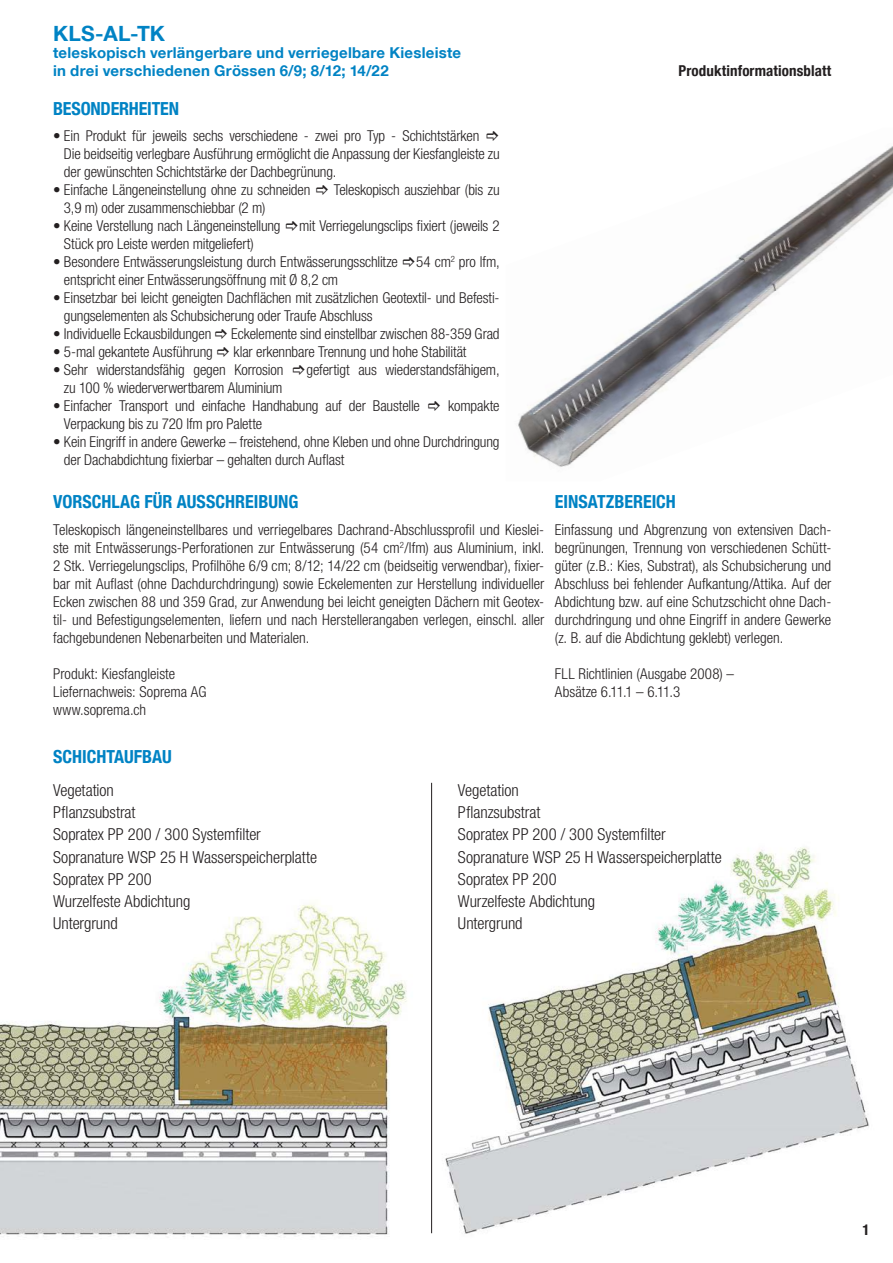
<style>
.page{position:relative;width:893px;height:1263px;background:#fff}
.page>*{position:absolute;margin:0;border:0;box-sizing:border-box;transform-origin:0 0}
.t1{font:700 21px "Helvetica Neue LT Com";letter-spacing:.005em;color:#0083c4}
.t2{font:700 condensed 18px "Helvetica Neue LT Com";letter-spacing:-.005em;color:#0083c4}
.t3{font:300 condensed 16.5px/22.2px "Helvetica Neue LT Pro";letter-spacing:-.005em;color:#231f20}
.t4{font:300 condensed 15px/18px "Helvetica Neue LT Pro";letter-spacing:-.01em;color:#231f20}
.t5{font:700 15px/18px "Helvetica Neue LT Com";letter-spacing:.015em;color:#0083c4}
.t6{font:700 condensed 15px "Helvetica Neue LT Com";letter-spacing:.005em;color:#231f20}
</style>
<div class="page">
<img style="left:0;top:838px;width:869px;height:399px">
<img style="left:518px;top:146px;width:375px;height:321px">
<hr style="left:431px;top:783px;width:1px;height:450px;background:#231f20">
<h1 class="t1" style="left:53px;top:20px;width:113px">KLS-AL-TK</h1>
<p class="t5" style="left:53px;top:43px;width:409px">teleskopisch verlängerbare und verriegelbare Kiesleiste in drei verschiedenen Grössen 6/9; 8/12; 14/22</p>
<p class="t2" style="left:53px;top:98px;width:127px">BESONDERHEITEN</p>
<p class="t4" style="left:64px;top:127px;width:437px;text-indent:-11px">• Ein Produkt für jeweils sechs verschiedene - zwei pro Typ - Schichtstärken<br>Die beidseitig verlegbare Ausführung ermöglicht die Anpassung der Kiesfangleiste zu der gewünschten Schichtstärke der Dachbegrünung.</p>
<p class="t4" style="left:53px;top:181px;width:259px">• Einfache Längeneinstellung ohne zu schneiden</p>
<p class="t4" style="left:334px;top:181px;width:167px">Teleskopisch ausziehbar (bis zu</p>
<p class="t4" style="left:64px;top:199px;width:203px">3,9 m) oder zusammenschiebbar (2 m)</p>
<p class="t4" style="left:64px;top:217px;width:437px;text-indent:-11px">• Keine Verstellung nach Längeneinstellung mit Verriegelungsclips fixiert (jeweils 2<br>Stück pro Leiste werden mitgeliefert)</p>
<p class="t4" style="left:64px;top:253px;width:437px;text-indent:-11px">• Besondere Entwässerungsleistung durch Entwässerungsschlitze 54 cm<sup>2</sup> pro lfm, entspricht einer Entwässerungsöffnung mit Ø 8,2 cm</p>
<p class="t4" style="left:64px;top:289px;width:437px;text-indent:-11px">• Einsetzbar bei leicht geneigten Dachflächen mit zusätzlichen Geotextil- und Befesti&shy;gungselementen als Schubsicherung oder Traufe Abschluss</p>
<p class="t4" style="left:53px;top:325px;width:160px">• Individuelle Eckausbildungen</p>
<p class="t4" style="left:231px;top:325px;width:270px">Eckelemente sind einstellbar zwischen 88-359 Grad</p>
<p class="t4" style="left:53px;top:343px;width:161px">• 5-mal gekantete Ausführung</p>
<p class="t4" style="left:234px;top:343px;width:234px">klar erkennbare Trennung und hohe Stabilität</p>
<p class="t4" style="left:53px;top:361px;width:232px">• Sehr widerstandsfähig gegen Korrosion</p>
<p class="t4" style="left:307px;top:361px;width:195px">gefertigt aus wiederstandsfähigem,</p>
<p class="t4" style="left:64px;top:379px;width:220px">zu 100 % wiederverwertbarem Aluminium</p>
<p class="t4" style="left:53px;top:397px;width:368px">• Einfacher Transport und einfache Handhabung auf der Baustelle</p>
<p class="t4" style="left:448px;top:397px;width:53px">kompakte</p>
<p class="t4" style="left:64px;top:415px;width:200px">Verpackung bis zu 720 lfm pro Palette</p>
<p class="t4" style="left:64px;top:433px;width:437px;text-indent:-11px">• Kein Eingriff in andere Gewerke – freistehend, ohne Kleben und ohne Durchdringung der Dachabdichtung fixierbar – gehalten durch Auflast</p>
<p class="t2" style="left:53px;top:491px;width:247px">VORSCHLAG FÜR AUSSCHREIBUNG</p>
<p class="t4" style="left:53px;top:520px;width:493px;text-align:justify">Teleskopisch längeneinstellbares und verriegelbares Dachrand-Abschlussprofil und Kieslei&shy;ste mit Entwässerungs-Perforationen zur Entwässerung (54 cm<sup>2</sup>/lfm) aus Aluminium, inkl.<br>2 Stk. Verriegelungsclips, Profilhöhe 6/9 cm; 8/12; 14/22 cm (beidseitig verwendbar), fixier&shy;bar mit Auflast (ohne Dachdurchdringung) sowie Eckelementen zur Herstellung individueller Ecken zwischen 88 und 359 Grad, zur Anwendung bei leicht geneigten Dächern mit Geotex&shy;til- und Befestigungselementen, liefern und nach Herstellerangaben verlegen, einschl. aller fachgebundenen Nebenarbeiten und Materialen.</p>
<p class="t4" style="left:53px;top:664px;width:155px">Produkt: Kiesfangleiste<br>Liefernachweis: Soprema AG www.soprema.ch</p>
<p class="t6" style="left:678px;top:61px;width:154px">Produktinformationsblatt</p>
<p class="t2" style="left:555px;top:491px;width:122px">EINSATZBEREICH</p>
<p class="t4" style="left:555px;top:520px;width:278px;text-align:justify">Einfassung und Abgrenzung von extensiven Dach&shy;begrünungen, Trennung von verschiedenen Schütt&shy;güter (z.B.: Kies, Substrat), als Schubsicherung und Abschluss bei fehlender Aufkantung/Attika. Auf der Abdichtung bzw. auf eine Schutzschicht ohne Dach&shy;durchdringung und ohne Eingriff in andere Gewerke (z. B. auf die Abdichtung geklebt) verlegen.</p>
<p class="t4" style="left:555px;top:664px;width:181px">FLL Richtlinien (Ausgabe 2008) –<br>Absätze 6.11.1 – 6.11.3</p>
<p class="t2" style="left:53px;top:746px;width:120px">SCHICHTAUFBAU</p>
<p class="t3" style="left:53px;top:779px;width:265px">Vegetation<br>Pflanzsubstrat<br>Sopratex PP 200 / 300 Systemfilter<br>Sopranature WSP 25 H Wasserspeicherplatte<br>Sopratex PP 200<br>Wurzelfeste Abdichtung<br>Untergrund</p>
<p class="t3" style="left:458px;top:779px;width:265px">Vegetation<br>Pflanzsubstrat<br>Sopratex PP 200 / 300 Systemfilter<br>Sopranature WSP 25 H Wasserspeicherplatte<br>Sopratex PP 200<br>Wurzelfeste Abdichtung<br>Untergrund</p>
<p class="t6" style="left:863px;top:1221px;width:9px">1</p>
</div>
